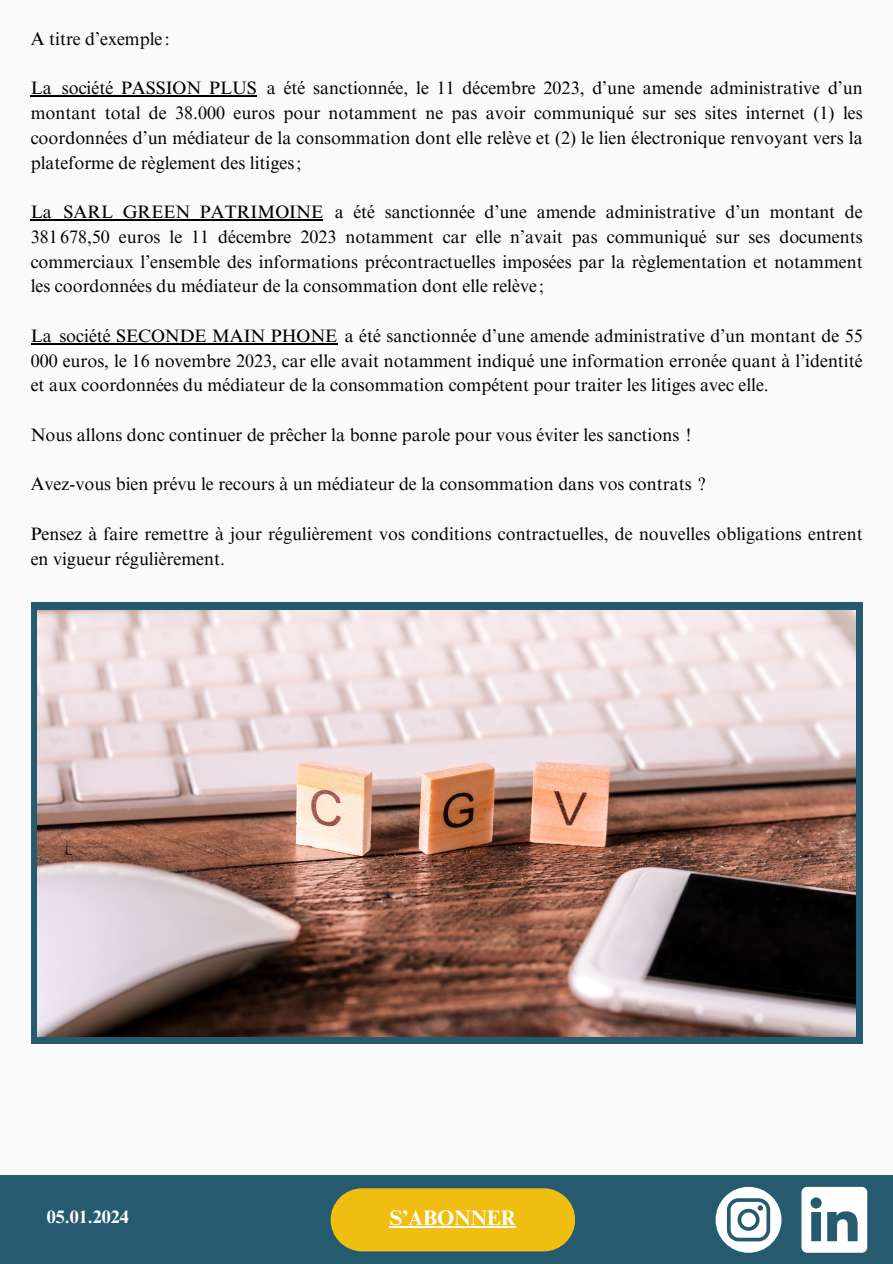
<style>
.page{position:relative;width:893px;height:1264px;background:#fff}
.page>*{position:absolute;margin:0;border:0;box-sizing:border-box;transform-origin:0 0}
.t1{font:700 21px "Times NRMT Pro";color:#fff}
.t2{font:18px/24.8px "Times NRMT Pro";color:#000;text-align:justify}
.t3{font:700 18px "Times NRMT Pro";color:#fff}
</style>
<div class="page">
<div style="left:0;top:0;width:892px;height:1263px;background:#265b6f"></div>
<div style="left:0;top:0;width:892px;height:1174px;background:#fafafa"></div>
<hr style="left:31px;top:95px;width:226px;height:1px;background:#000">
<hr style="left:31px;top:219px;width:292px;height:1px;background:#000">
<hr style="left:31px;top:343px;width:306px;height:1px;background:#000">
<div style="left:31px;top:602px;width:831px;height:441px;background:#265b6f"></div>
<img style="left:38px;top:610px;width:817px;height:426px">
<svg style="left:715px;top:1186px;width:66px;height:66px"></svg>
<svg style="left:801px;top:1186px;width:66px;height:66px"></svg>
<svg style="left:330px;top:1188px;width:245px;height:63px;background:#e3b817"></svg>
<hr style="left:390px;top:1226px;width:126px;height:1px;background:#fff">
<p class="t2" style="left:31px;top:28px;width:140px">A titre d’exemple :</p>
<p class="t2" style="left:31px;top:78px;width:833px">La société PASSION PLUS a été sanctionnée, le 11 décembre 2023, d’une amende administrative d’un montant total de 38.000 euros pour notamment ne pas avoir communiqué sur ses sites internet (1) les coordonnées d’un médiateur de la consommation dont elle relève et (2) le lien électronique renvoyant vers la plateforme de règlement des litiges;</p>
<p class="t2" style="left:31px;top:202px;width:833px">La SARL GREEN PATRIMOINE a été sanctionnée d’une amende administrative d’un montant de 381 678,50 euros le 11 décembre 2023 notamment car elle n’avait pas communiqué sur ses documents commerciaux l’ensemble des informations précontractuelles imposées par la règlementation et notamment les coordonnées du médiateur de la consommation dont elle relève ;</p>
<p class="t2" style="left:31px;top:325px;width:833px">La société SECONDE MAIN PHONE a été sanctionnée d’une amende administrative d’un montant de 55<br>000 euros, le 16 novembre 2023, car elle avait notamment indiqué une information erronée quant à l’identité et aux coordonnées du médiateur de la consommation compétent pour traiter les litiges avec elle.</p>
<p class="t2" style="left:31px;top:424px;width:661px">Nous allons donc continuer de prêcher la bonne parole pour vous éviter les sanctions !</p>
<p class="t2" style="left:31px;top:474px;width:676px">Avez-vous bien prévu le recours à un médiateur de la consommation dans vos contrats ?</p>
<p class="t2" style="left:31px;top:523px;width:833px">Pensez à faire remettre à jour régulièrement vos conditions contractuelles, de nouvelles obligations entrent en vigueur régulièrement.</p>
<p class="t3" style="left:47px;top:1210px;width:83px">05.01.2024</p>
<p class="t1" style="left:390px;top:1210px;width:128px">S’ABONNER</p>
</div>
